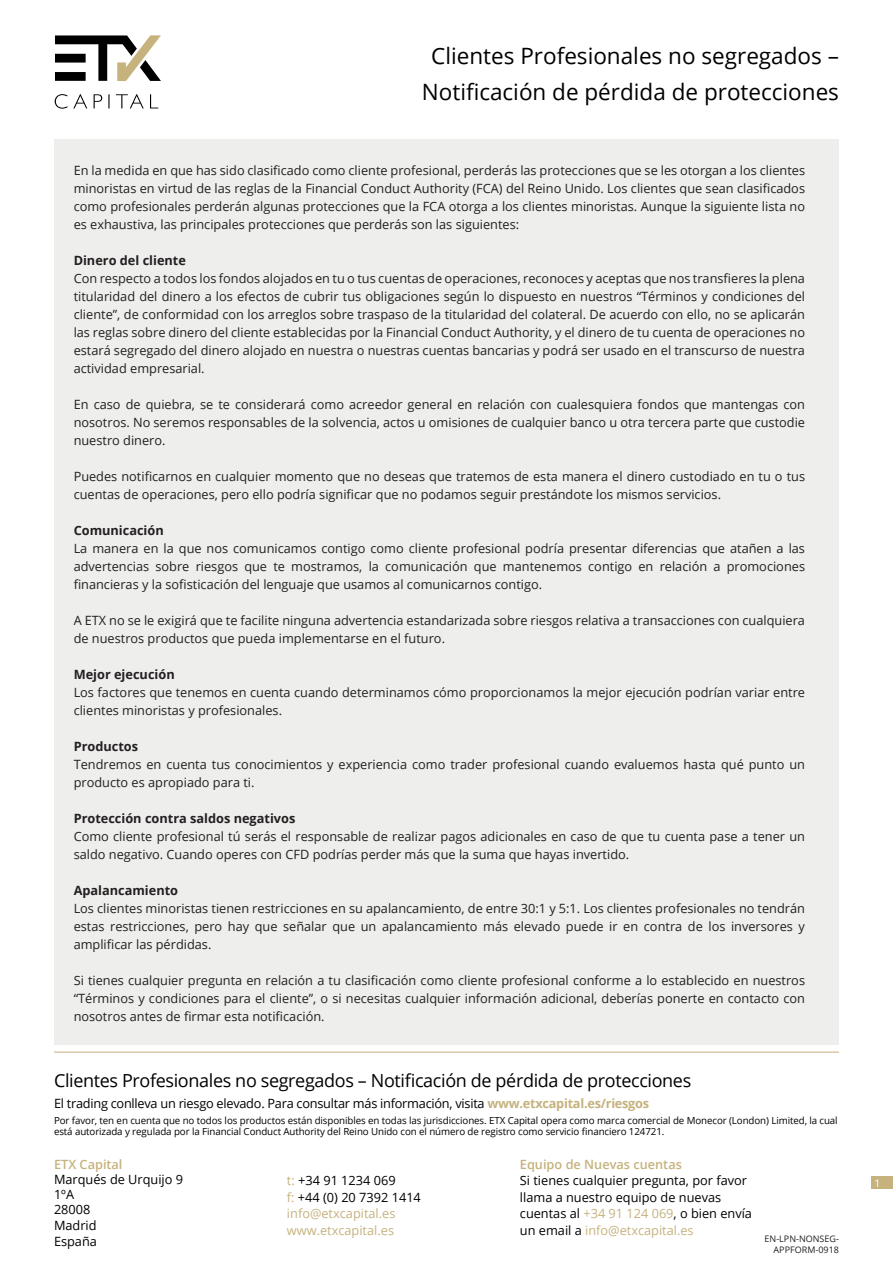
<style>
.page{position:relative;width:893px;height:1263px;background:#fff}
.page>*{position:absolute;margin:0;border:0;box-sizing:border-box;transform-origin:0 0}
.t1{font:22.5px/36px "Open Sans";color:#000;text-align:center}
.t2{font:18px "Open Sans";letter-spacing:-.02em;color:#000}
.t3{font:12.75px/18px "Open Sans";color:#231f20;text-align:justify}
.t4{font:12.75px/15.3px "Open Sans";color:#000}
.t5{font:700 12.75px "Open Sans";color:#231f20}
.t6{font:12.75px "Open Sans";letter-spacing:-.02em;color:#000}
.t7{font:12.75px/16.5px "Open Sans";color:#c5b27d}
.t8{font:600 12.75px "Open Sans";color:#c5b27d}
.t9{font:10.5px "Open Sans";color:#fff}
.t10{font:9.75px/11.7px "Open Sans";letter-spacing:-.01em;color:#000}
.t11{font:9px/10.8px "Open Sans";color:#231f20;text-align:right}
.s1{font-weight:700;color:#c5b27d}
.s2{color:#000}
.s3{color:#c5b27d}
</style>
<div class="page">
<div style="left:54px;top:140px;width:785px;height:905px;background:#eeeeed"></div>
<svg style="left:55px;top:35px;width:106px;height:74px"></svg>
<hr style="left:54px;top:1052px;width:785px;height:1px;background:#c5b27d">
<div style="left:872px;top:1177px;width:21px;height:12px;background:#c5b27d"></div>
<h1 class="t1" style="left:422px;top:37px;width:419px">Clientes Profesionales no segregados –<br>Notificación de pérdida de protecciones</h1>
<p class="t3" style="left:74px;top:161px;width:733px">En la medida en que has sido clasificado como cliente profesional, perderás las protecciones que se les otorgan a los clientes minoristas en virtud de las reglas de la Financial Conduct Authority (FCA) del Reino Unido. Los clientes que sean clasificados como profesionales perderán algunas protecciones que la FCA otorga a los clientes minoristas. Aunque la siguiente lista no es exhaustiva, las principales protecciones que perderás son las siguientes:</p>
<p class="t5" style="left:74px;top:251px;width:114px">Dinero del cliente</p>
<p class="t3" style="left:74px;top:269px;width:733px">Con respecto a todos los fondos alojados en tu o tus cuentas de operaciones, reconoces y aceptas que nos transfieres la plena titularidad del dinero a los efectos de cubrir tus obligaciones según lo dispuesto en nuestros “Términos y condiciones del cliente”, de conformidad con los arreglos sobre traspaso de la titularidad del colateral. De acuerdo con ello, no se aplicarán las reglas sobre dinero del cliente establecidas por la Financial Conduct Authority, y el dinero de tu cuenta de operaciones no estará segregado del dinero alojado en nuestra o nuestras cuentas bancarias y podrá ser usado en el transcurso de nuestra actividad empresarial.</p>
<p class="t3" style="left:74px;top:395px;width:733px">En caso de quiebra, se te considerará como acreedor general en relación con cualesquiera fondos que mantengas con nosotros. No seremos responsables de la solvencia, actos u omisiones de cualquier banco u otra tercera parte que custodie nuestro dinero.</p>
<p class="t3" style="left:74px;top:467px;width:733px">Puedes notificarnos en cualquier momento que no deseas que tratemos de esta manera el dinero custodiado en tu o tus cuentas de operaciones, pero ello podría significar que no podamos seguir prestándote los mismos servicios.</p>
<p class="t5" style="left:74px;top:521px;width:92px">Comunicación</p>
<p class="t3" style="left:74px;top:539px;width:733px">La manera en la que nos comunicamos contigo como cliente profesional podría presentar diferencias que atañen a las advertencias sobre riesgos que te mostramos, la comunicación que mantenemos contigo en relación a promociones financieras y la sofisticación del lenguaje que usamos al comunicarnos contigo.</p>
<p class="t3" style="left:74px;top:611px;width:733px">A ETX no se le exigirá que te facilite ninguna advertencia estandarizada sobre riesgos relativa a transacciones con cualquiera de nuestros productos que pueda implementarse en el futuro.</p>
<p class="t5" style="left:74px;top:665px;width:103px">Mejor ejecución</p>
<p class="t3" style="left:74px;top:683px;width:733px">Los factores que tenemos en cuenta cuando determinamos cómo proporcionamos la mejor ejecución podrían variar entre clientes minoristas y profesionales.</p>
<p class="t5" style="left:74px;top:737px;width:66px">Productos</p>
<p class="t3" style="left:74px;top:755px;width:733px">Tendremos en cuenta tus conocimientos y experiencia como trader profesional cuando evaluemos hasta qué punto un producto es apropiado para ti.</p>
<p class="t5" style="left:74px;top:809px;width:223px">Protección contra saldos negativos</p>
<p class="t3" style="left:74px;top:827px;width:733px">Como cliente profesional tú serás el responsable de realizar pagos adicionales en caso de que tu cuenta pase a tener un saldo negativo. Cuando operes con CFD podrías perder más que la suma que hayas invertido.</p>
<p class="t5" style="left:74px;top:881px;width:106px">Apalancamiento</p>
<p class="t3" style="left:74px;top:899px;width:733px">Los clientes minoristas tienen restricciones en su apalancamiento, de entre 30:1 y 5:1. Los clientes profesionales no tendrán estas restricciones, pero hay que señalar que un apalancamiento más elevado puede ir en contra de los inversores y amplificar las pérdidas.</p>
<p class="t3" style="left:74px;top:971px;width:733px">Si tienes cualquier pregunta en relación a tu clasificación como cliente profesional conforme a lo establecido en nuestros “Términos y condiciones para el cliente”, o si necesitas cualquier información adicional, deberías ponerte en contacto con nosotros antes de firmar esta notificación.</p>
<h2 class="t2" style="left:54px;top:1068px;width:639px">Clientes Profesionales no segregados – Notificación de pérdida de protecciones</h2>
<p class="t6" style="left:54px;top:1094px;width:597px">El trading conlleva un riesgo elevado. Para consultar más información, visita <span class="s1">www.etxcapital.es/riesgos</span></p>
<p class="t10" style="left:54px;top:1114px;width:785px">Por favor, ten en cuenta que no todos los productos están disponibles en todas las jurisdicciones. ETX Capital opera como marca comercial de Monecor (London) Limited, la cual está autorizada y regulada por la Financial Conduct Authority del Reino Unido con el número de registro como servicio financiero 124721.</p>
<p class="t8" style="left:54px;top:1155px;width:70px">ETX Capital</p>
<p class="t4" style="left:54px;top:1171px;width:131px">Marqués de Urquijo 9<br>1ºA<br>28008<br>Madrid</p>
<p class="t4" style="left:54px;top:1234px;width:44px">España</p>
<p class="t7" style="left:287px;top:1172px;width:135px">t: <span class="s2">+34 91 1234 069<br></span>f: <span class="s2">+44 (0) 20 7392 1414 </span>info@etxcapital.es www.etxcapital.es</p>
<p class="t8" style="left:520px;top:1155px;width:163px">Equipo de Nuevas cuentas</p>
<p class="t4" style="left:520px;top:1172px;width:234px;line-height:16.5px">Si tienes cualquier pregunta, por favor llama a nuestro equipo de nuevas cuentas al <span class="s3">+34 91 124 069</span>, o bien envía un email a <span class="s3">info@etxcapital.es</span></p>
<p class="t11" style="left:764px;top:1233px;width:76px">EN-LPN-NONSEG-<br>APPFORM-0918</p>
<p class="t9" style="left:874px;top:1176px;width:8px">1</p>
</div>
